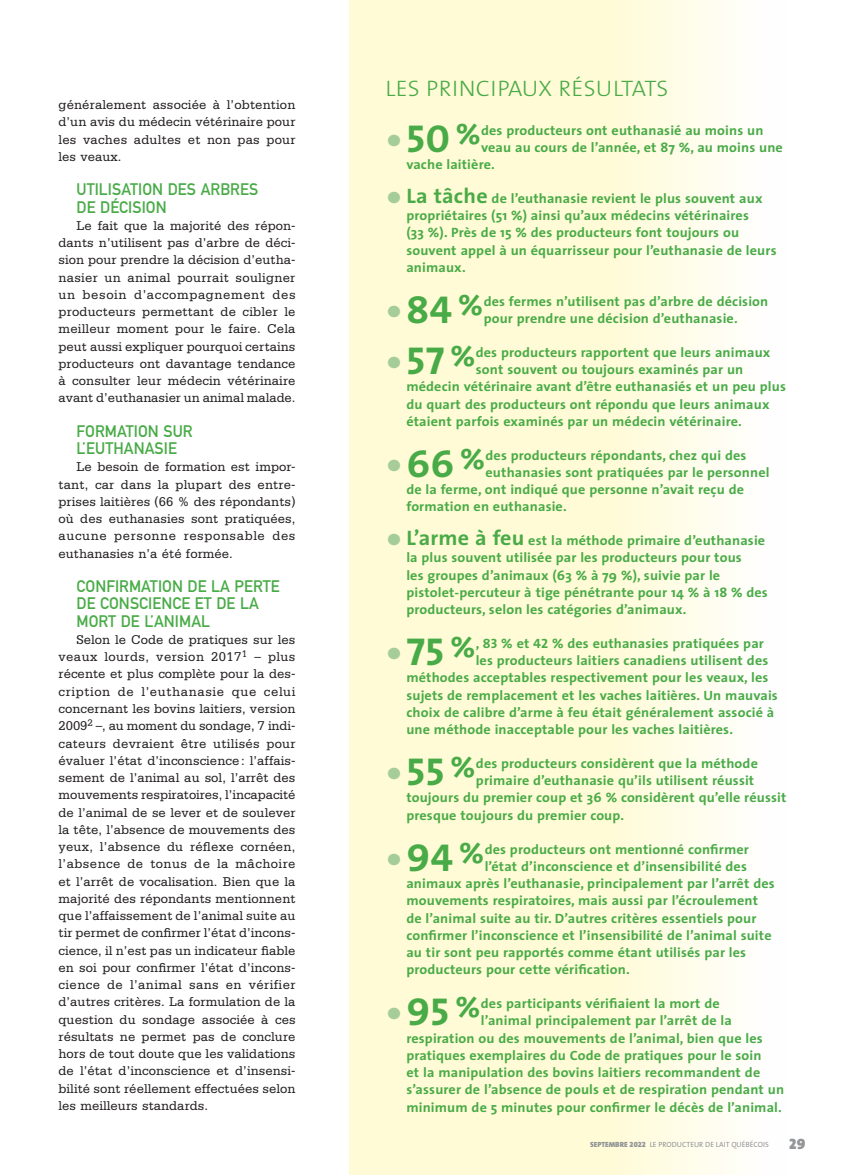
<style>
.page{position:relative;width:864px;height:1175px;background:#fff}
.page>*{position:absolute;margin:0;border:0;box-sizing:border-box;transform-origin:0 0}
.ENC-titre{font:300 22.5px "The Sans";letter-spacing:.01em;color:#49ab47;scale:1.05 1}
.ST{font:16.5px/17.2px "DIN Mittelschrift";letter-spacing:.005em;color:#49ab47}
.t1{font:15px "The Mix Black Caps";color:#939598}
.ENC-texte{font:700 13.5px/17.2px "The Sans";letter-spacing:.01em;color:#49ab47;scale:1.05 1}
.Texte_courant{font:13.5px/17.2px "Serifa";letter-spacing:.005em;color:#231f20;text-align:justify}
.t2{font:7.5px "The Sans";color:#939598}
.s1{font-size:39px;color:#a6cd99}
.s2{font-family:"The Sans Bold Caps";font-weight:400;font-size:39px}
.s3{font-size:29.25px}
.s4{font-size:21px}
.s5{font-family:"The Sans Bold Caps";font-weight:400}
.s6{font-weight:900}
.s7{font-family:"The Sans Black Expert"}
</style>
<div class="page">
<div style="left:349px;top:0;width:440px;height:1174px;background:linear-gradient(to right,#fffacb,#fffdf3)"></div>
<p class="Texte_courant" style="left:59px;top:96px;width:239px">généralement associée à l’obtention d’un avis du médecin vétérinaire pour les vaches adultes et non pas pour les veaux.</p>
<p class="ST" style="left:77px;top:181px;width:183px">UTILISATION DES ARBRES<br>DE DÉCISION</p>
<p class="Texte_courant" style="left:59px;top:217px;width:239px;text-indent:18px">Le fait que la majorité des répon&shy;dants n’utilisent pas d’arbre de déci&shy;sion pour prendre la décision d’eutha&shy;nasier un animal pourrait souligner un besoin d’accompagnement des producteurs permettant de cibler le meilleur moment pour le faire. Cela peut aussi expliquer pourquoi certains producteurs ont davantage tendance à consulter leur médecin vétérinaire avant d’euthanasier un animal malade.</p>
<p class="ST" style="left:77px;top:422px;width:118px">FORMATION SUR<br>L’EUTHANASIE</p>
<p class="Texte_courant" style="left:59px;top:458px;width:239px;text-indent:18px">Le besoin de formation est impor&shy;tant, car dans la plupart des entre&shy;prises laitières (66 % des répondants) où des euthanasies sont pratiquées, aucune personne responsable des euthanasies n’a été formée.</p>
<p class="ST" style="left:77px;top:577px;width:205px">CONFIRMATION DE LA PERTE<br>DE CONSCIENCE ET DE LA<br>MORT DE L’ANIMAL</p>
<p class="Texte_courant" style="left:59px;top:631px;width:239px;text-indent:18px">Selon le Code de pratiques sur les veaux lourds, version 2017<sup>1</sup> – plus récente et plus complète pour la des&shy;cription de l’euthanasie que celui concernant les bovins laitiers, version 2009<sup>2</sup> –, au moment du sondage, 7 indi&shy;cateurs devraient être utilisés pour évaluer l’état d’inconscience: l’affais&shy;sement de l’animal au sol, l’arrêt des mouvements respiratoires, l’incapacité de l’animal de se lever et de soulever la tête, l’absence de mouvements des yeux, l’absence du réflexe cornéen, l’absence de tonus de la mâchoire et l’arrêt de vocalisation. Bien que la majorité des répondants mentionnent que l’affaissement de l’animal suite au tir permet de confirmer l’état d’incons&shy;cience, il n’est pas un indicateur fiable en soi pour confirmer l’état d’incons&shy;cience de l’animal sans en vérifier d’autres critères. La formulation de la question du sondage associée à ces résultats ne permet pas de conclure hors de tout doute que les validations de l’état d’inconscience et d’insensi&shy;bilité sont réellement effectuées selon les meilleurs standards.</p>
<p class="ENC-titre" style="left:385px;top:70px;width:271px">LES PRINCIPAUX RÉSULTATS</p>
<p class="ENC-texte" style="left:385px;top:121px;width:362px"><span class="s1">•</span><span class="s2">50</span> <span class="s3">%</span>des producteurs ont euthanasié au moins un</p>
<p class="ENC-texte" style="left:481px;top:138px;width:289px">veau au cours de l’année, et 87 %, au moins une</p>
<p class="ENC-texte" style="left:406px;top:156px;width:86px">vache laitière.</p>
<p class="ENC-texte" style="left:406px;top:189px;width:354px;text-indent:-21px"><span class="s1">•</span><span class="s4">La tâche</span> de l’euthanasie revient le plus souvent aux propriétaires (51 %) ainsi qu’aux médecins vétérinaires<br>(33 %). Près de 15 % des producteurs font toujours ou souvent appel à un équarrisseur pour l’euthanasie de leurs animaux.</p>
<p class="ENC-texte" style="left:484px;top:292px;width:273px;text-indent:-98px"><span class="s1">•</span><span class="s2">84</span> <span class="s3">%</span>des fermes n’utilisent pas d’arbre de décision pour prendre une décision d’euthanasie.</p>
<p class="ENC-texte" style="left:385px;top:343px;width:368px"><span class="s1">•</span><span class="s2">57</span> <span class="s3">%</span>des producteurs rapportent que leurs animaux</p>
<p class="ENC-texte" style="left:476px;top:360px;width:256px">sont souvent ou toujours examinés par un</p>
<p class="ENC-texte" style="left:406px;top:378px;width:363px">médecin vétérinaire avant d’être euthanasiés et un peu plus</p>
<p class="ENC-texte" style="left:406px;top:395px;width:347px">du quart des producteurs ont répondu que leurs animaux</p>
<p class="ENC-texte" style="left:406px;top:412px;width:321px">étaient parfois examinés par un médecin vétérinaire.</p>
<p class="ENC-texte" style="left:385px;top:446px;width:345px"><span class="s1">•</span><span class="s2">66</span> <span class="s3">%</span>des producteurs répondants, chez qui des</p>
<p class="ENC-texte" style="left:486px;top:463px;width:272px">euthanasies sont pratiquées par le personnel</p>
<p class="ENC-texte" style="left:406px;top:480px;width:323px">de la ferme, ont indiqué que personne n’avait reçu de</p>
<p class="ENC-texte" style="left:406px;top:498px;width:154px">formation en euthanasie.</p>
<p class="ENC-texte" style="left:406px;top:531px;width:346px;text-indent:-21px"><span class="s1">•</span><span class="s4">L’arme à feu</span> est la méthode primaire d’euthanasie la plus souvent utilisée par les producteurs pour tous<br>les groupes d’animaux (63 % à 79 %), suivie par le pistolet-percuteur à tige pénétrante pour 14 % à 18 % des producteurs, selon les catégories d’animaux.</p>
<p class="ENC-texte" style="left:385px;top:634px;width:362px"><span class="s1">•</span><span class="s2">75</span> <span class="s3">%</span><span class="s5">, 83 %</span> et <span class="s5">42 %</span> des euthanasies pratiquées par</p>
<p class="ENC-texte" style="left:476px;top:651px;width:280px">les producteurs laitiers canadiens utilisent des</p>
<p class="ENC-texte" style="left:406px;top:669px;width:346px">méthodes acceptables respectivement pour les veaux, les</p>
<p class="ENC-texte" style="left:406px;top:686px;width:355px">sujets de remplacement et les vaches laitières. Un mauvais</p>
<p class="ENC-texte" style="left:406px;top:703px;width:352px">choix de calibre d’arme à feu était généralement associé à</p>
<p class="ENC-texte" style="left:406px;top:720px;width:313px">une méthode inacceptable pour les vaches laitières.</p>
<p class="ENC-texte" style="left:385px;top:754px;width:356px"><span class="s1">•</span><span class="s2">55</span> <span class="s3">%</span>des producteurs considèrent que la méthode</p>
<p class="ENC-texte" style="left:476px;top:771px;width:267px">primaire d’euthanasie qu’ils utilisent réussit</p>
<p class="ENC-texte" style="left:406px;top:789px;width:363px">toujours du premier coup et 36 % considèrent qu’elle réussit</p>
<p class="ENC-texte" style="left:406px;top:806px;width:209px">presque toujours du premier coup.</p>
<p class="ENC-texte" style="left:385px;top:840px;width:348px"><span class="s1">•</span><span class="s2">94</span> <span class="s3">%</span>des producteurs ont mentionné confirmer</p>
<p class="ENC-texte" style="left:485px;top:857px;width:251px">l’état d’inconscience et d’insensibilité des</p>
<p class="ENC-texte" style="left:406px;top:874px;width:352px">animaux après l’euthanasie, principalement par l’arrêt des</p>
<p class="ENC-texte" style="left:406px;top:891px;width:336px">mouvements respiratoires, mais aussi par l’écroulement</p>
<p class="ENC-texte" style="left:406px;top:909px;width:335px">de l’animal suite au tir. D’autres critères essentiels pour</p>
<p class="ENC-texte" style="left:406px;top:926px;width:349px">confirmer l’inconscience et l’insensibilité de l’animal suite</p>
<p class="ENC-texte" style="left:406px;top:943px;width:325px">au tir sont peu rapportés comme étant utilisés par les</p>
<p class="ENC-texte" style="left:406px;top:960px;width:214px">producteurs pour cette vérification.</p>
<p class="ENC-texte" style="left:385px;top:994px;width:320px"><span class="s1">•</span><span class="s2">95</span> <span class="s3">%</span>des participants vérifiaient la mort de</p>
<p class="ENC-texte" style="left:481px;top:1011px;width:241px">l’animal principalement par l’arrêt de la</p>
<p class="ENC-texte" style="left:406px;top:1029px;width:341px">respiration ou des mouvements de l’animal, bien que les</p>
<p class="ENC-texte" style="left:406px;top:1046px;width:340px">pratiques exemplaires du Code de pratiques pour le soin</p>
<p class="ENC-texte" style="left:406px;top:1063px;width:339px">et la manipulation des bovins laitiers recommandent de</p>
<p class="ENC-texte" style="left:406px;top:1080px;width:361px">s’assurer de l’absence de pouls et de respiration pendant un</p>
<p class="ENC-texte" style="left:406px;top:1098px;width:359px">minimum de 5 minutes pour confirmer le décès de l’animal.</p>
<p class="t2" style="left:590px;top:1138px;width:180px"><span class="s6">SEPTEMBRE</span> <span class="s7">2022</span> LE PRODUCTEUR DE LAIT QUÉBÉCOIS</p>
<p class="t1" style="left:789px;top:1131px;width:18px">29</p>
</div>
